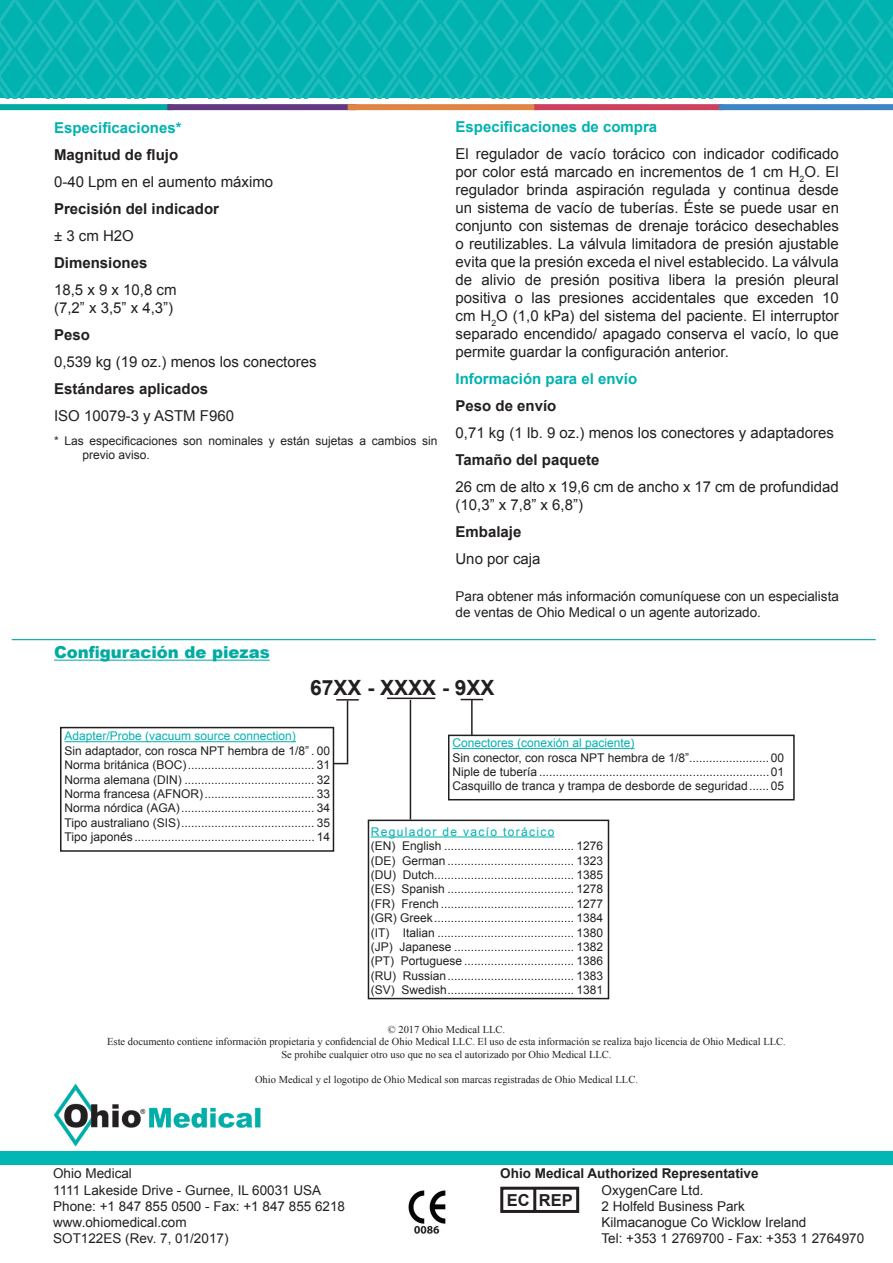
<style>
.page{position:relative;width:893px;height:1263px;background:#fff}
.page>*{position:absolute;margin:0;border:0;box-sizing:border-box;transform-origin:0 0}
.t1{font:700 21px "Arial";color:#231f20}
.t2{font:900 16.5px "Arial";color:#00aba2}
.t3{font:700 16.5px "Arial";color:#231f20}
.t4{font:15px/18px "Arial";color:#231f20;text-align:justify}
.t5{font:700 15px "Arial";color:#231f20}
.t6{font:700 15px "Arial";color:#00b2b0}
.t7{font:13.5px/16.2px "Arial";color:#231f20}
.t8{font:700 13.5px "Arial";color:#231f20}
.t9{font:12px/14.4px "Arial";color:#231f20}
.t10{font:12px "Arial";color:#00b2b0}
.t11{font:12px "Arial";letter-spacing:.11em;color:#00b2b0}
.t12{font:10.5px "Times New Roman";color:#231f20}
</style>
<div class="page">
<svg style="left:0;top:0;width:893px;height:98px"></svg>
<div style="left:0;top:104px;width:173px;height:6px;background:#00aba2"></div>
<div style="left:167px;top:104px;width:189px;height:6px;background:#633a81"></div>
<div style="left:348px;top:104px;width:189px;height:6px;background:#e08545"></div>
<div style="left:534px;top:104px;width:189px;height:6px;background:#cc415e"></div>
<div style="left:719px;top:104px;width:174px;height:6px;background:#3e85c5"></div>
<div style="left:0;top:1151px;width:893px;height:13px;background:#00b7b4"></div>
<div style="left:500px;top:1187px;width:79px;height:26px;border:3px solid #231f20"></div>
<hr style="left:533px;top:1188px;width:3px;height:24px;background:#231f20">
<img style="left:53px;top:1083px;width:208px;height:64px">
<hr style="left:54px;top:660px;width:216px;height:1px;background:#00aba2">
<hr style="left:12px;top:639px;width:864px;height:1px;background:#00aba2">
<hr style="left:371px;top:836px;width:183px;height:1px;background:#00b2b0">
<div style="left:368px;top:819px;width:241px;height:180px;border:2px solid #231f20"></div>
<hr style="left:387px;top:697px;width:48px;height:2px;background:#231f20">
<hr style="left:410px;top:700px;width:1px;height:120px;background:#231f20">
<hr style="left:64px;top:741px;width:232px;height:1px;background:#00b2b0">
<div style="left:60px;top:727px;width:274px;height:125px;border:2px solid #231f20"></div>
<svg style="left:336px;top:699px;width:23px;height:1px"></svg>
<hr style="left:347px;top:700px;width:1px;height:63px;background:#231f20">
<svg style="left:333px;top:763px;width:15px;height:1px"></svg>
<hr style="left:452px;top:748px;width:183px;height:1px;background:#00b2b0">
<div style="left:448px;top:735px;width:347px;height:65px;border:2px solid #231f20"></div>
<svg style="left:461px;top:699px;width:22px;height:1px"></svg>
<hr style="left:471px;top:699px;width:2px;height:36px;background:#231f20">
<img style="left:408px;top:1190px;width:38px;height:44px">
<p class="t6" style="left:54px;top:118px;width:129px">Especificaciones*</p>
<p class="t5" style="left:54px;top:145px;width:126px">Magnitud de flujo</p>
<p class="t4" style="left:54px;top:173px;width:221px">0-40 Lpm en el aumento máximo</p>
<p class="t5" style="left:54px;top:199px;width:167px">Precisión del indicador</p>
<p class="t4" style="left:54px;top:227px;width:81px">± 3 cm H2O</p>
<p class="t5" style="left:54px;top:253px;width:95px">Dimensiones</p>
<p class="t4" style="left:54px;top:281px;width:124px">18,5 x 9 x 10,8 cm</p>
<p class="t4" style="left:54px;top:299px;width:121px">(7,2” x 3,5” x 4,3”)</p>
<p class="t5" style="left:54px;top:325px;width:37px">Peso</p>
<p class="t4" style="left:54px;top:353px;width:264px">0,539 kg (19 oz.) menos los conectores</p>
<p class="t5" style="left:54px;top:379px;width:156px">Estándares aplicados</p>
<p class="t4" style="left:54px;top:407px;width:182px">ISO 10079-3 y ASTM F960</p>
<p class="t9" style="left:82px;top:433px;width:356px;text-indent:-28px">* Las especificaciones son nominales y están sujetas a cambios sin previo aviso.</p>
<p class="t2" style="left:54px;top:640px;width:217px">Configuración de piezas</p>
<p class="t6" style="left:455px;top:117px;width:203px">Especificaciones de compra</p>
<p class="t4" style="left:455px;top:145px;width:385px">El regulador de vacío torácico con indicador codificado por color está marcado en incrementos de 1 cm H<sub>2</sub>O. El regulador brinda aspiración regulada y continua desde un sistema de vacío de tuberías. Éste se puede usar en conjunto con sistemas de drenaje torácico desechables o reutilizables. La válvula limitadora de presión ajustable evita que la presión exceda el nivel establecido. La válvula de alivio de presión positiva libera la presión pleural positiva o las presiones accidentales que exceden 10 cm H<sub>2</sub>O (1,0 kPa) del sistema del paciente. El interruptor separado encendido/ apagado conserva el vacío, lo que permite guardar la configuración anterior.</p>
<p class="t6" style="left:455px;top:369px;width:183px">Información para el envío</p>
<p class="t5" style="left:455px;top:396px;width:102px">Peso de envío</p>
<p class="t4" style="left:455px;top:424px;width:380px">0,71 kg (1 lb. 9 oz.) menos los conectores y adaptadores</p>
<p class="t5" style="left:455px;top:450px;width:145px">Tamaño del paquete</p>
<p class="t4" style="left:455px;top:478px;width:385px">26 cm de alto x 19,6 cm de ancho x 17 cm de profundidad</p>
<p class="t4" style="left:455px;top:496px;width:129px">(10,3” x 7,8” x 6,8”)</p>
<p class="t5" style="left:455px;top:522px;width:67px">Embalaje</p>
<p class="t4" style="left:455px;top:550px;width:87px">Uno por caja</p>
<p class="t7" style="left:455px;top:588px;width:385px">Para obtener más información comuníquese con un especialista de ventas de Ohio Medical o un agente autorizado.</p>
<p class="t1" style="left:310px;top:673px;width:186px">67XX - XXXX - 9XX</p>
<p class="t10" style="left:64px;top:728px;width:233px">Adapter/Probe (vacuum source connection)</p>
<p class="t9" style="left:64px;top:743px;width:267px">Sin adaptador, con rosca NPT hembra de 1/8” . 00</p>
<p class="t9" style="left:64px;top:758px;width:267px">Norma británica (BOC)...................................... 31</p>
<p class="t9" style="left:64px;top:772px;width:267px">Norma alemana (DIN) ....................................... 32</p>
<p class="t9" style="left:64px;top:787px;width:267px">Norma francesa (AFNOR)................................. 33</p>
<p class="t9" style="left:64px;top:801px;width:267px">Norma nórdica (AGA)........................................ 34</p>
<p class="t9" style="left:64px;top:815px;width:267px">Tipo australiano (SIS)........................................ 35</p>
<p class="t9" style="left:64px;top:830px;width:267px">Tipo japonés ...................................................... 14</p>
<p class="t10" style="left:452px;top:735px;width:184px">Conectores (conexión al paciente)</p>
<p class="t9" style="left:452px;top:750px;width:333px">Sin conector, con rosca NPT hembra de 1/8”........................00</p>
<p class="t9" style="left:452px;top:765px;width:333px">Niple de tubería .....................................................................01</p>
<p class="t9" style="left:452px;top:779px;width:333px">Casquillo de tranca y trampa de desborde de seguridad......05</p>
<p class="t11" style="left:371px;top:824px;width:185px">Regulador de vacío torácico</p>
<p class="t9" style="left:371px;top:839px;width:234px">(EN) English ....................................... 1276</p>
<p class="t9" style="left:371px;top:853px;width:234px">(DE) German ...................................... 1323</p>
<p class="t9" style="left:371px;top:868px;width:234px">(DU) Dutch.......................................... 1385</p>
<p class="t9" style="left:371px;top:882px;width:234px">(ES) Spanish ...................................... 1278</p>
<p class="t9" style="left:371px;top:896px;width:234px">(FR) French ........................................ 1277</p>
<p class="t9" style="left:371px;top:911px;width:234px">(GR) Greek.......................................... 1384</p>
<p class="t9" style="left:371px;top:925px;width:234px">(IT) Italian ......................................... 1380</p>
<p class="t9" style="left:371px;top:940px;width:234px">(JP) Japanese .................................... 1382</p>
<p class="t9" style="left:371px;top:954px;width:234px">(PT) Portuguese ................................. 1386</p>
<p class="t9" style="left:371px;top:968px;width:234px">(RU) Russian...................................... 1383</p>
<p class="t9" style="left:371px;top:983px;width:234px">(SV) Swedish...................................... 1381</p>
<p class="t12" style="left:388px;top:1022px;width:119px">© 2017 Ohio Medical LLC.</p>
<p class="t12" style="left:107px;top:1035px;width:680px">Este documento contiene información propietaria y confidencial de Ohio Medical LLC. El uso de esta información se realiza bajo licencia de Ohio Medical LLC.</p>
<p class="t12" style="left:281px;top:1047px;width:332px">Se prohíbe cualquier otro uso que no sea el autorizado por Ohio Medical LLC.</p>
<p class="t12" style="left:255px;top:1073px;width:384px">Ohio Medical y el logotipo de Ohio Medical son marcas registradas de Ohio Medical LLC.</p>
<p class="t7" style="left:53px;top:1166px;width:293px">Ohio Medical<br>1111 Lakeside Drive - Gurnee, IL 60031 USA<br>Phone: +1 847 855 0500 - Fax: +1 847 855 6218 www.ohiomedical.com<br>SOT122ES (Rev. 7, 01/2017)</p>
<p class="t8" style="left:500px;top:1165px;width:260px">Ohio Medical Authorized Representative</p>
<p class="t7" style="left:602px;top:1182px;width:264px">OxygenCare Ltd.<br>2 Holfeld Business Park<br>Kilmacanogue Co Wicklow Ireland<br>Tel: +353 1 2769700 - Fax: +353 1 2764970</p>
<h2 class="t3" style="left:507px;top:1189px;width:68px">EC REP</h2>
</div>
